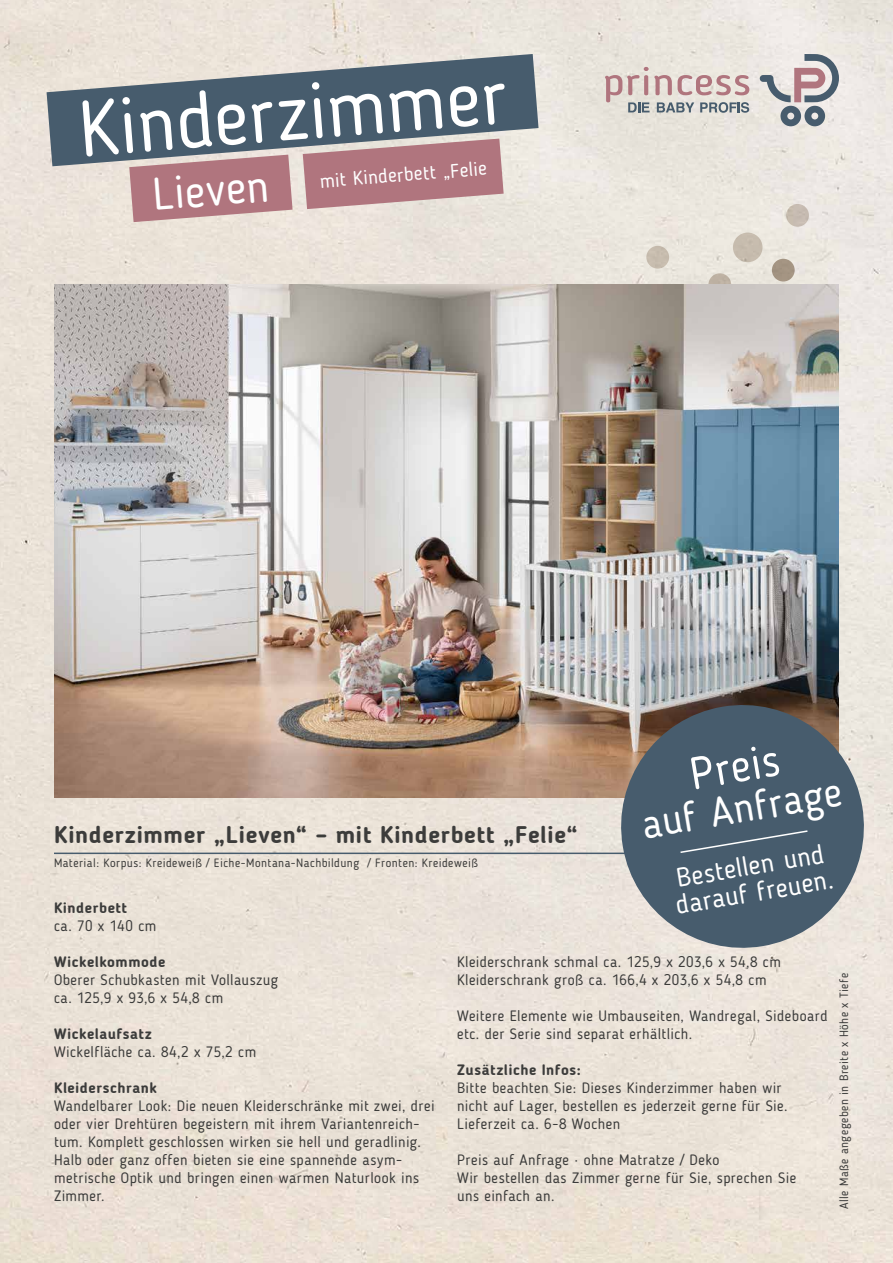
<style>
.page{position:relative;width:893px;height:1263px;background:#fff}
.page>*{position:absolute;margin:0;border:0;box-sizing:border-box;transform-origin:0 0}
.t1{font:77.55px "Blogger Sans";color:#fff}
.t2{font:45.3px "Blogger Sans";color:#fff}
.t3{font:45px "Blogger Sans";color:#fff}
.t4{font:41.1px "Blogger Sans";color:#fff}
.t5{font:26.7px/26.8px "Blogger Sans";color:#fff}
.t6{font:700 24px "Blogger Sans";letter-spacing:.025em;color:#3c3c3b}
.t7{font:19.5px "Blogger Sans";color:#fff}
.t8{font:15px/18px "Blogger Sans";letter-spacing:.03em;color:#3c3c3b}
.t9{font:700 15px "Blogger Sans";letter-spacing:.04em;color:#3c3c3b}
.t10{font:12px "Blogger Sans";letter-spacing:.035em;color:#3c3c3b}
</style>
<div class="page">
<img style="left:0;top:0;width:893px;height:1263px">
<div style="left:733px;top:232px;width:30px;height:30px;background:#c6bcae;border-radius:50%"></div>
<div style="left:772px;top:259px;width:23px;height:23px;background:#a39482;border-radius:50%"></div>
<svg style="left:708px;top:273px;width:23px;height:23px"></svg>
<div style="left:646px;top:246px;width:23px;height:23px;background:#c7bdae;border-radius:50%"></div>
<div style="left:786px;top:204px;width:23px;height:23px;background:#c7bcb1;border-radius:50%"></div>
<svg style="left:760px;top:54px;width:79px;height:72px"></svg>
<svg style="left:605px;top:67px;width:144px;height:46px"></svg>
<hr style="left:54px;top:852px;width:785px;height:2px;background:#475c6d">
<svg style="left:129px;top:166px;width:164px;height:56px"></svg>
<svg style="left:47px;top:54px;width:491px;height:112px;fill:#475c6d"></svg>
<img style="left:54px;top:285px;width:785px;height:513px">
<svg style="left:303px;top:139px;width:201px;height:70px"></svg>
<svg style="left:612px;top:696px;width:261px;height:261px;fill:#475c6d"></svg>
<svg style="left:679px;top:829px;width:130px;height:25px"></svg>
<h1 class="t1" style="left:75px;top:85px;width:431px;rotate:-5deg">Kinderzimmer</h1>
<h3 class="t7" style="left:319px;top:170px;width:169px;rotate:-5deg">mit Kinderbett „Felie</h3>
<h2 class="t2" style="left:151px;top:167px;width:118px;rotate:-4deg">Lieven</h2>
<h3 class="t3" style="left:686px;top:747px;width:92px;rotate:-9deg">Preis</h3>
<h3 class="t4" style="left:638px;top:799px;width:204px;rotate:-9deg">auf Anfrage</h3>
<h3 class="t6" style="left:54px;top:820px;width:525px">Kinderzimmer „Lieven“ – mit Kinderbett „Felie“</h3>
<h3 class="t5" style="left:669px;top:866px;width:161px;rotate:-10deg">Bestellen und darauf freuen.</h3>
<p class="t10" style="left:54px;top:856px;width:425px">Material: Korpus: Kreideweiß / Eiche-Montana-Nachbildung / Fronten: Kreideweiß</p>
<p class="t9" style="left:54px;top:899px;width:75px">Kinderbett</p>
<p class="t8" style="left:54px;top:917px;width:104px">ca. 70 x 140 cm</p>
<p class="t9" style="left:54px;top:953px;width:113px">Wickelkommode</p>
<p class="t8" style="left:54px;top:971px;width:226px">Oberer Schubkasten mit Vollauszug ca. 125,9 x 93,6 x 54,8 cm</p>
<p class="t9" style="left:54px;top:1025px;width:99px">Wickelaufsatz</p>
<p class="t8" style="left:54px;top:1043px;width:204px">Wickelfläche ca. 84,2 x 75,2 cm</p>
<p class="t9" style="left:54px;top:1079px;width:104px">Kleiderschrank</p>
<p class="t8" style="left:54px;top:1097px;width:382px">Wandelbarer Look: Die neuen Kleiderschränke mit zwei, drei oder vier Drehtüren begeistern mit ihrem Variantenreich&shy;tum. Komplett geschlossen wirken sie hell und geradlinig.<br>Halb oder ganz offen bieten sie eine spannende asym&shy;metrische Optik und bringen einen warmen Naturlook ins Zimmer.</p>
<p class="t8" style="left:457px;top:953px;width:325px">Kleiderschrank schmal ca. 125,9 x 203,6 x 54,8 cm<br>Kleiderschrank groß ca. 166,4 x 203,6 x 54,8 cm</p>
<p class="t8" style="left:457px;top:1007px;width:372px">Weitere Elemente wie Umbauseiten, Wandregal, Sideboard etc. der Serie sind separat erhältlich.</p>
<p class="t9" style="left:457px;top:1061px;width:125px">Zusätzliche Infos:</p>
<p class="t8" style="left:457px;top:1079px;width:332px">Bitte beachten Sie: Dieses Kinderzimmer haben wir nicht auf Lager, bestellen es jederzeit gerne für Sie.<br>Lieferzeit ca. 6-8 Wochen</p>
<p class="t8" style="left:457px;top:1151px;width:341px">Preis auf Anfrage · ohne Matratze / Deko<br>Wir bestellen das Zimmer gerne für Sie, sprechen Sie uns einfach an.</p>
<p class="t10" style="left:837px;top:1209px;width:237px;rotate:-90deg">Alle Maße angegeben in Breite x Höhe x Tiefe</p>
</div>
